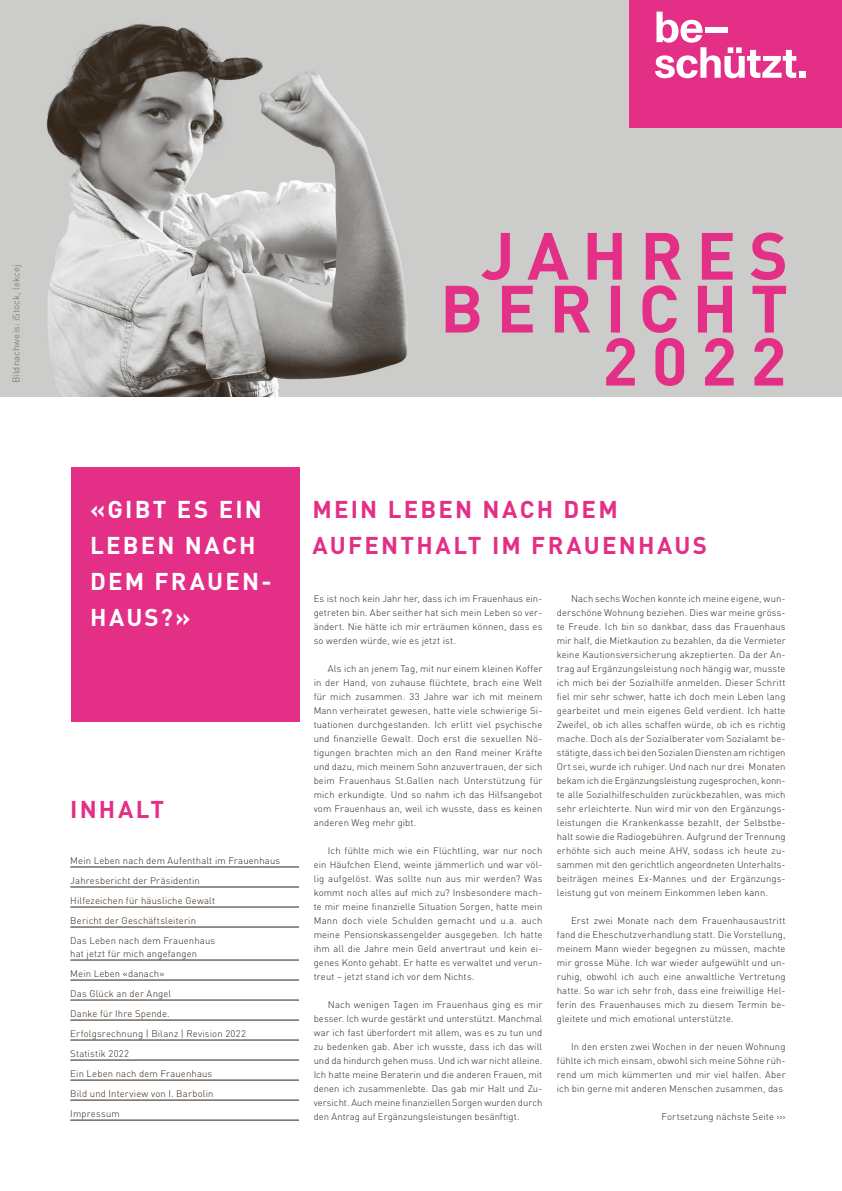
<style>
.page{position:relative;width:842px;height:1191px;background:#fff}
.page>*{position:absolute;margin:0;border:0;box-sizing:border-box;transform-origin:0 0}
.t1{font:700 66.2px "DIN";color:#e42f87}
.t2{font:700 24px/36px "DIN";letter-spacing:.09em;color:#e42f87}
.t3{font:700 24px/36px "DIN";letter-spacing:.09em;color:#fff}
.t4{font:300 9.5px/14px "DIN";letter-spacing:.015em;color:#2f2116;text-align:justify}
.t5{font:300 9.5px "DIN";letter-spacing:.01em;color:#6c6864}
</style>
<div class="page">
<img style="left:0;top:0;width:842px;height:397px">
<hr style="left:70px;top:866px;width:229px;height:1px;background:#2f2116">
<hr style="left:70px;top:886px;width:229px;height:1px;background:#2f2116">
<hr style="left:70px;top:907px;width:229px;height:1px;background:#2f2116">
<hr style="left:70px;top:927px;width:229px;height:1px;background:#2f2116">
<hr style="left:70px;top:960px;width:229px;height:1px;background:#2f2116">
<hr style="left:70px;top:980px;width:229px;height:1px;background:#2f2116">
<hr style="left:70px;top:1000px;width:229px;height:1px;background:#2f2116">
<hr style="left:70px;top:1020px;width:229px;height:1px;background:#2f2116">
<hr style="left:70px;top:1039px;width:229px;height:1px;background:#2f2116">
<hr style="left:70px;top:1059px;width:229px;height:1px;background:#2f2116">
<hr style="left:70px;top:1080px;width:229px;height:1px;background:#2f2116">
<hr style="left:70px;top:1100px;width:229px;height:1px;background:#2f2116">
<hr style="left:70px;top:1120px;width:229px;height:1px;background:#2f2116">
<div style="left:71px;top:467px;width:229px;height:255px;background:#e42f87"></div>
<svg style="left:446px;top:232px;width:340px;height:101px;background:#d398b4"></svg>
<div style="left:629px;top:0;width:213px;height:128px;background:#e42f87"></div>
<svg style="left:655px;top:12px;width:141px;height:66px"></svg>
<div style="left:800px;top:71px;width:6px;height:7px;background:#fff"></div>
<p class="t5" style="left:10px;top:383px;width:120px;rotate:-90deg">Bildnachweis: iStock, lekcej</p>
<h1 class="t1" style="left:602px;top:318px;width:186px">2022</h1>
<h2 class="t3" style="left:90px;top:490px;width:183px">«GIBT ES EIN<br>LEBEN NACH<br>DEM FRAUEN-<br>HAUS?»</h2>
<h2 class="t2" style="left:70px;top:789px;width:95px">INHALT</h2>
<p class="t4" style="left:70px;top:850px;width:211px;line-height:20px;text-align:left">Mein Leben nach dem Aufenthalt im Frauenhaus Jahresbericht der Präsidentin<br>Hilfezeichen für häusliche Gewalt<br>Bericht der Geschäftsleiterin<br>Das Leben nach dem Frauenhaus</p>
<p class="t4" style="left:70px;top:943px;width:177px;line-height:20px;text-align:left">hat jetzt für mich angefangen<br>Mein Leben «danach»<br>Das Glück an der Angel<br>Danke für Ihre Spende.<br>Erfolgsrechnung | Bilanz | Revision 2022<br>Statistik 2022<br>Ein Leben nach dem Frauenhaus<br>Bild und Interview von I. Barbolin<br>Impressum</p>
<h2 class="t2" style="left:312px;top:490px;width:396px">MEIN LEBEN NACH DEM<br>AUFENTHALT IM FRAUENHAUS</h2>
<p class="t4" style="left:314px;top:591px;width:230px">Es ist noch kein Jahr her, dass ich im Frauenhaus ein&shy;getreten bin. Aber seither hat sich mein Leben so ver&shy;ändert. Nie hätte ich mir erträumen können, dass es so werden würde, wie es jetzt ist.</p>
<p class="t4" style="left:314px;top:661px;width:230px;text-indent:14px">Als ich an jenem Tag, mit nur einem kleinen Koffer in der Hand, von zuhause flüchtete, brach eine Welt für mich zusammen. 33 Jahre war ich mit meinem Mann verheiratet gewesen, hatte viele schwierige Si&shy;tuationen durchgestanden. Ich erlitt viel psychische und finanzielle Gewalt. Doch erst die sexuellen Nö&shy;tigungen brachten mich an den Rand meiner Kräfte und dazu, mich meinem Sohn anzuvertrauen, der sich beim Frauenhaus St.Gallen nach Unterstützung für mich erkundigte. Und so nahm ich das Hilfsangebot vom Frauenhaus an, weil ich wusste, dass es keinen anderen Weg mehr gibt.</p>
<p class="t4" style="left:314px;top:843px;width:230px;text-indent:14px">Ich fühlte mich wie ein Flüchtling, war nur noch ein Häufchen Elend, weinte jämmerlich und war völ&shy;lig aufgelöst. Was sollte nun aus mir werden? Was kommt noch alles auf mich zu? Insbesondere mach&shy;te mir meine finanzielle Situation Sorgen, hatte mein Mann doch viele Schulden gemacht und u.a. auch meine Pensionskassengelder ausgegeben. Ich hatte ihm all die Jahre mein Geld anvertraut und kein ei&shy;genes Konto gehabt. Er hatte es verwaltet und verun&shy;treut – jetzt stand ich vor dem Nichts.</p>
<p class="t4" style="left:314px;top:997px;width:230px;text-indent:14px">Nach wenigen Tagen im Frauenhaus ging es mir besser. Ich wurde gestärkt und unterstützt. Manchmal war ich fast überfordert mit allem, was es zu tun und zu bedenken gab. Aber ich wusste, dass ich das will und da hindurch gehen muss. Und ich war nicht alleine.<br>Ich hatte meine Beraterin und die anderen Frauen, mit denen ich zusammenlebte. Das gab mir Halt und Zu&shy;versicht. Auch meine finanziellen Sorgen wurden durch den Antrag auf Ergänzungsleistungen besänftigt.</p>
<p class="t4" style="left:557px;top:591px;width:230px;text-indent:14px">Nach sechs Wochen konnte ich meine eigene, wun&shy;derschöne Wohnung beziehen. Dies war meine gröss&shy;te Freude. Ich bin so dankbar, dass das Frauenhaus mir half, die Mietkaution zu bezahlen, da die Vermieter keine Kautionsversicherung akzeptierten. Da der An&shy;trag auf Ergänzungsleistung noch hängig war, musste ich mich bei der Sozialhilfe anmelden. Dieser Schritt fiel mir sehr schwer, hatte ich doch mein Leben lang gearbeitet und mein eigenes Geld verdient. Ich hatte Zweifel, ob ich alles schaffen würde, ob ich es richtig mache. Doch als der Sozialberater vom Sozialamt be&shy;stätigte, dass ich bei den Sozialen Diensten am richtigen Ort sei, wurde ich ruhiger. Und nach nur drei Monaten bekam ich die Ergänzungsleistung zugesprochen, konn&shy;te alle Sozialhilfeschulden zurückbezahlen, was mich sehr erleichterte. Nun wird mir von den Ergänzungs&shy;leistungen die Krankenkasse bezahlt, der Selbstbe&shy;halt sowie die Radiogebühren. Aufgrund der Trennung erhöhte sich auch meine AHV, sodass ich heute zu&shy;sammen mit den gerichtlich angeordneten Unterhalts&shy;beiträgen meines Ex-Mannes und der Ergänzungs&shy;leistung gut von meinem Einkommen leben kann.</p>
<p class="t4" style="left:557px;top:913px;width:230px;text-indent:14px">Erst zwei Monate nach dem Frauenhausaustritt fand die Eheschutzverhandlung statt. Die Vorstellung, meinem Mann wieder begegnen zu müssen, machte mir grosse Mühe. Ich war wieder aufgewühlt und un&shy;ruhig, obwohl ich auch eine anwaltliche Vertretung hatte. So war ich sehr froh, dass eine freiwillige Hel&shy;ferin des Frauenhauses mich zu diesem Termin be&shy;gleitete und mich emotional unterstützte.</p>
<p class="t4" style="left:557px;top:1039px;width:230px;text-indent:14px">In den ersten zwei Wochen in der neuen Wohnung fühlte ich mich einsam, obwohl sich meine Söhne rüh&shy;rend um mich kümmerten und mir viel halfen. Aber ich bin gerne mit anderen Menschen zusammen, das</p>
<p class="t4" style="left:661px;top:1109px;width:126px">Fortsetzung nächste Seite ›››</p>
</div>
